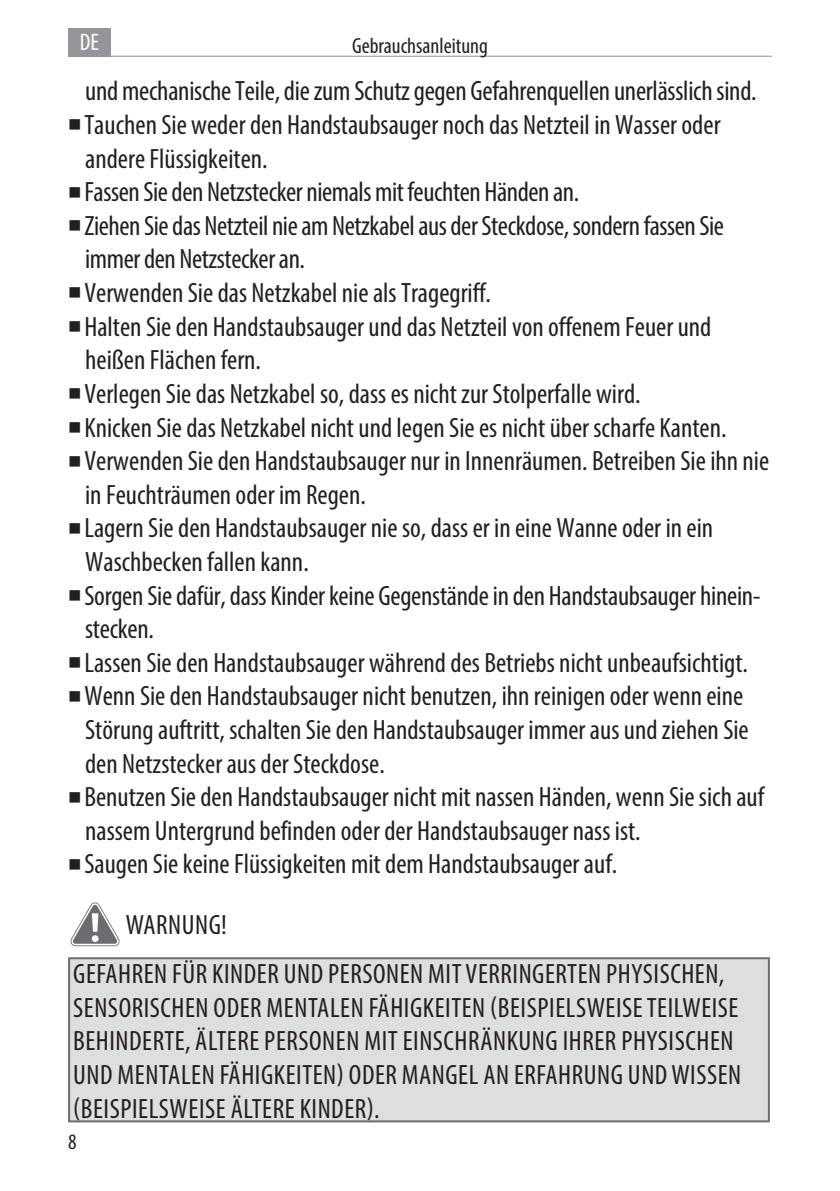
<style>
.page{position:relative;width:840px;height:1191px;background:#fff}
.page>*{position:absolute;margin:0;border:0;box-sizing:border-box;transform-origin:0 0}
.t1{font:condensed 28px/33.6px "Myriad Pro";color:#231f20}
.t2{font:condensed 28px/33.6px "Myriad Pro";letter-spacing:.02em;color:#231f20}
.t3{font:condensed 24px "Myriad Pro";color:#fff}
.t4{font:condensed 22px "Myriad Pro";color:#231f20}
</style>
<div class="page">
<div style="left:68px;top:28px;width:43px;height:29px;background:#939598"></div>
<hr style="left:68px;top:56px;width:703px;height:1px;background:#939598">
<svg style="left:74px;top:946px;width:42px;height:1px"></svg>
<svg style="left:70px;top:902px;width:50px;height:44px"></svg>
<div style="left:69px;top:958px;width:699px;height:163px;background:#dddee0"></div>
<div style="left:68px;top:957px;width:701px;height:165px;border:2px solid #6c6d70"></div>
<p class="t3" style="left:80px;top:28px;width:21px">DE</p>
<p class="t4" style="left:352px;top:32px;width:137px">Gebrauchsanleitung</p>
<p class="t1" style="left:84px;top:74px;width:686px">und mechanische Teile, die zum Schutz gegen Gefahrenquellen unerlässlich sind.<br>Tauchen Sie weder den Handstaubsauger noch das Netzteil in Wasser oder andere Flüssigkeiten.<br>Fassen Sie den Netzstecker niemals mit feuchten Händen an.<br>Ziehen Sie das Netzteil nie am Netzkabel aus der Steckdose, sondern fassen Sie immer den Netzstecker an.<br>Verwenden Sie das Netzkabel nie als Tragegriff.<br>Halten Sie den Handstaubsauger und das Netzteil von offenem Feuer und heißen Flächen fern.<br>Verlegen Sie das Netzkabel so, dass es nicht zur Stolperfalle wird.<br>Knicken Sie das Netzkabel nicht und legen Sie es nicht über scharfe Kanten.<br>Verwenden Sie den Handstaubsauger nur in Innenräumen. Betreiben Sie ihn nie in Feuchträumen oder im Regen.<br>Lagern Sie den Handstaubsauger nie so, dass er in eine Wanne oder in ein Waschbecken fallen kann.<br>Sorgen Sie dafür, dass Kinder keine Gegenstände in den Handstaubsauger hinein&shy;stecken.<br>Lassen Sie den Handstaubsauger während des Betriebs nicht unbeaufsichtigt.<br>Wenn Sie den Handstaubsauger nicht benutzen, ihn reinigen oder wenn eine Störung auftritt, schalten Sie den Handstaubsauger immer aus und ziehen Sie den Netzstecker aus der Steckdose.<br>Benutzen Sie den Handstaubsauger nicht mit nassen Händen, wenn Sie sich auf nassem Untergrund befinden oder der Handstaubsauger nass ist.<br>Saugen Sie keine Flüssigkeiten mit dem Handstaubsauger auf.</p>
<p class="t2" style="left:73px;top:900px;width:652px;line-height:49px;text-indent:52px">WARNUNG!<br>GEFAHREN FÜR KINDER UND PERSONEN MIT VERRINGERTEN PHYSISCHEN,</p>
<p class="t2" style="left:73px;top:990px;width:669px">SENSORISCHEN ODER MENTALEN FÄHIGKEITEN (BEISPIELSWEISE TEILWEISE BEHINDERTE, ÄLTERE PERSONEN MIT EINSCHRÄNKUNG IHRER PHYSISCHEN UND MENTALEN FÄHIGKEITEN) ODER MANGEL AN ERFAHRUNG UND WISSEN (BEISPIELSWEISE ÄLTERE KINDER).</p>
<p class="t4" style="left:68px;top:1128px;width:10px">8</p>
</div>
